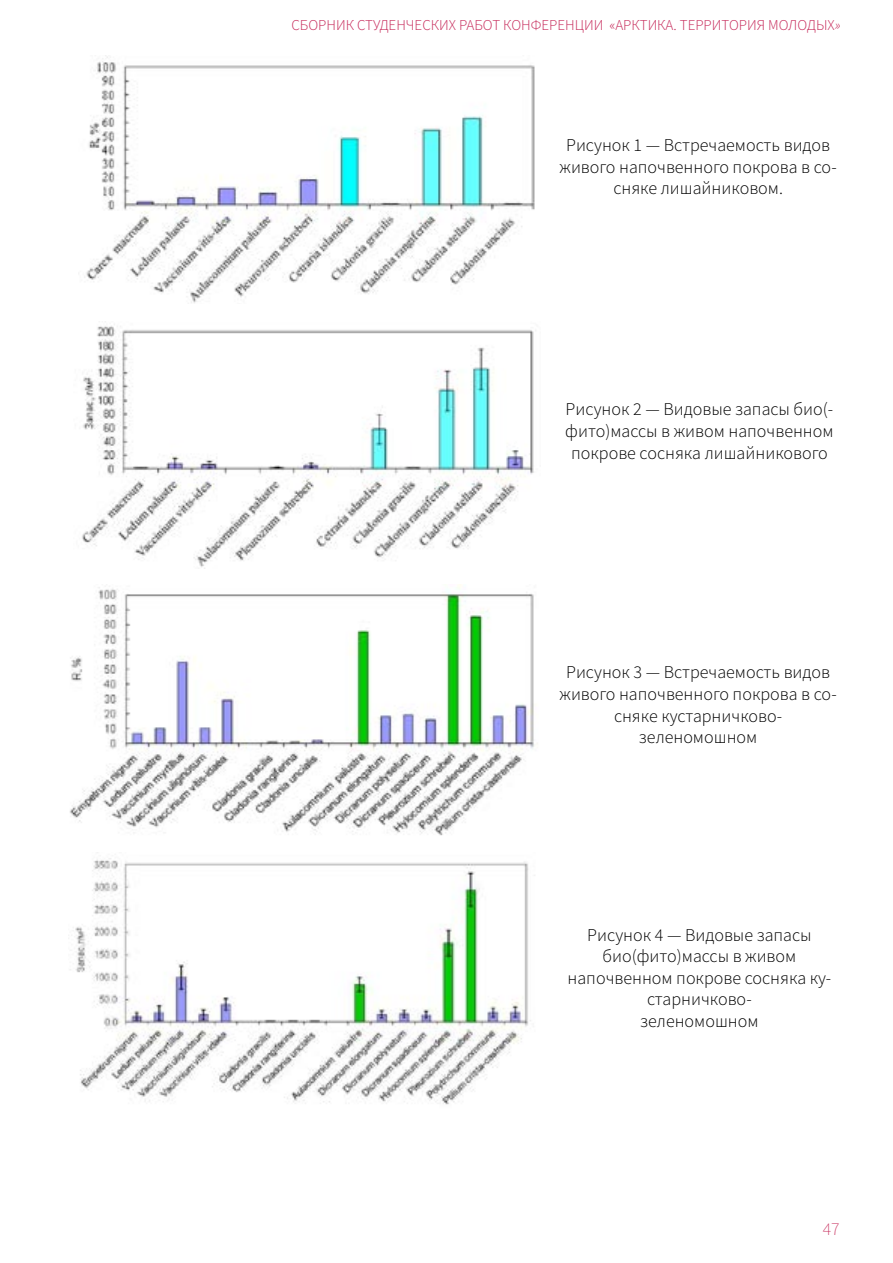
<style>
.page{position:relative;width:893px;height:1263px;background:#fff}
.page>*{position:absolute;margin:0;border:0;box-sizing:border-box;transform-origin:0 0}
.t1{font:300 18px/21.6px "Source Sans Pro";color:#000;text-align:center}
.t2{font:200 18px "Source Sans Pro";color:#c52657}
.t3{font:300 15px "Source Sans Pro";color:#c52657}
.s1{font-style:italic}
</style>
<div class="page">
<img style="left:84px;top:55px;width:451px;height:248px">
<img style="left:82px;top:324px;width:454px;height:243px">
<img style="left:70px;top:584px;width:464px;height:252px">
<img style="left:70px;top:858px;width:465px;height:247px">
<p class="t3" style="left:291px;top:16px;width:550px">СБОРНИК СТУДЕНЧЕСКИХ РАБОТ КОНФЕРЕНЦИИ «АРКТИКА. ТЕРРИТОРИЯ МОЛОДЫХ<span class="s1">»</span></p>
<p class="t1" style="left:560px;top:134px;width:279px">Рисунок 1 — Встречаемость видов живого напочвенного покрова в со&shy;сняке лишайниковом.</p>
<p class="t1" style="left:565px;top:399px;width:270px">Рисунок 2 — Видовые запасы био(- фито)массы в живом напочвенном покрове сосняка лишайникового</p>
<p class="t1" style="left:560px;top:661px;width:279px">Рисунок 3 — Встречаемость видов живого напочвенного покрова в со&shy;сняке кустарничково&shy;зеленомошном</p>
<p class="t1" style="left:568px;top:924px;width:265px">Рисунок 4 — Видовые запасы био(фито)массы в живом напочвенном покрове сосняка ку&shy;старничково-<br>зеленомошном</p>
<p class="t2" style="left:823px;top:1218px;width:18px">47</p>
</div>
